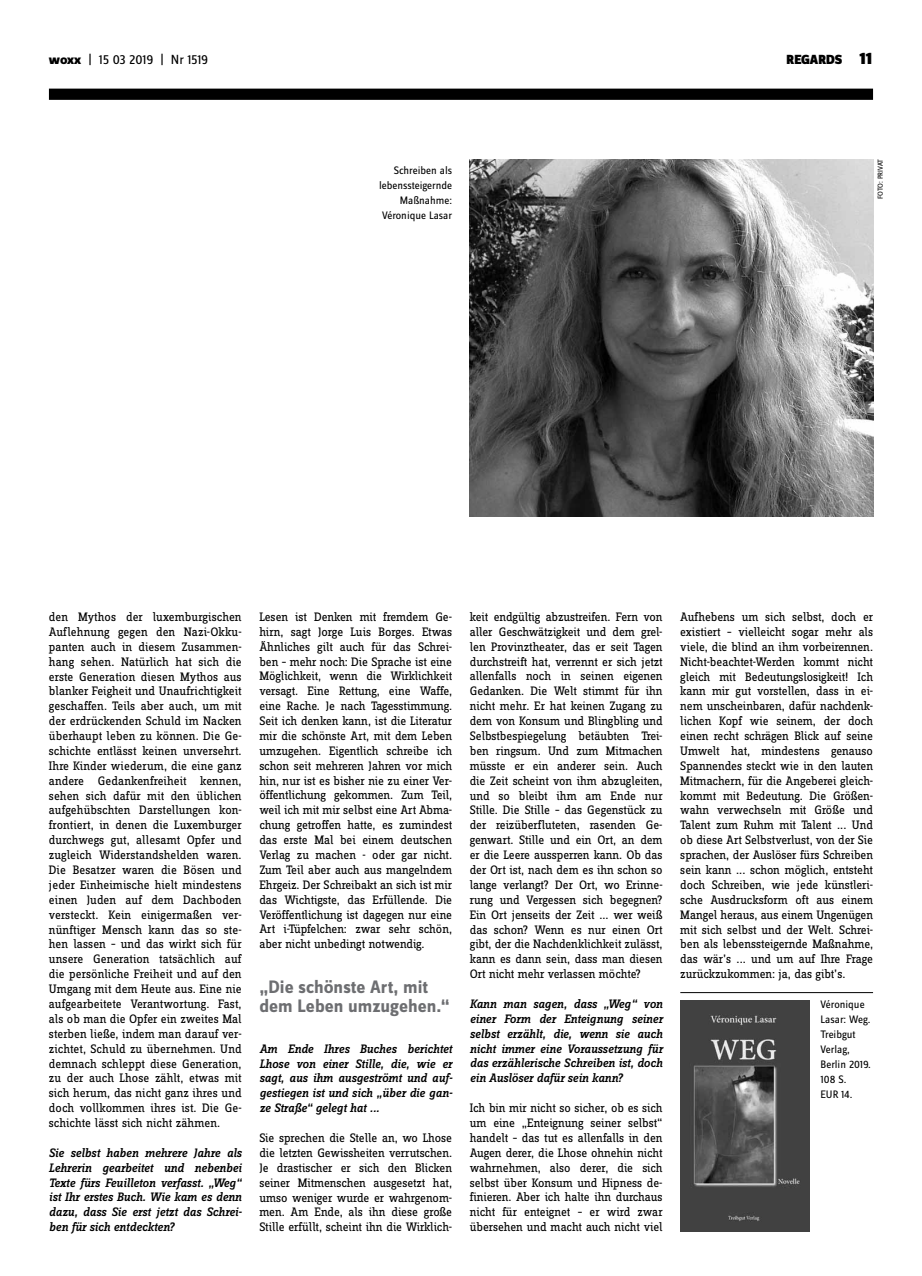
<style>
.page{position:relative;width:922px;height:1276px;background:#fff}
.page>*{position:absolute;margin:0;border:0;box-sizing:border-box;transform-origin:0 0}
.t1{font:700 18.75px/18.8px "Zine Sans Dis";color:#6d6e71}
.t2{font:13.75px "Zine Sans Dis";letter-spacing:-.02em;color:#000}
.t3{font:900 13.75px "Zine Sans Dis";letter-spacing:-.01em;color:#000}
.t4{font:12.75px/14.9px "Zine Slab Dis";color:#000;text-align:justify}
.t5{font:italic 500 12.75px/14.9px "Zine Slab Dis";letter-spacing:-.005em;color:#000;text-align:justify}
.t6{font:11.25px/15px "Zine Sans Dis";color:#000}
.t7{font:7.5px "Zine Sans Dis";letter-spacing:-.02em;color:#000}
.s1{font-weight:800}
.s2{font-size:17.5px}
</style>
<div class="page">
<div style="left:49px;top:89px;width:823px;height:11px;background:#000"></div>
<hr style="left:680px;top:992px;width:192px;height:1px;background:#000">
<img style="left:469px;top:159px;width:403px;height:358px">
<img style="left:680px;top:1001px;width:129px;height:230px">
<p class="t2" style="left:49px;top:53px;width:161px"><span class="s1">woxx</span> | 15 03 2019 | Nr 1519</p>
<p class="t3" style="left:786px;top:53px;width:87px">REGARDS <span class="s2">11</span></p>
<p class="t6" style="left:379px;top:164px;width:75px;text-align:right">Schreiben als lebenssteigernde<br>Maßnahme:<br>Véronique Lasar</p>
<p class="t7" style="left:876px;top:199px;width:41px;rotate:-90deg">Foto: Privat</p>
<p class="t4" style="left:49px;top:610px;width:194px">den Mythos der luxemburgischen Auflehnung gegen den Nazi-Okku&shy;panten auch in diesem Zusammen&shy;hang sehen. Natürlich hat sich die erste Generation diesen Mythos aus blanker Feigheit und Unaufrichtigkeit geschaffen. Teils aber auch, um mit der erdrückenden Schuld im Nacken überhaupt leben zu können. Die Ge&shy;schichte entlässt keinen unversehrt.<br>Ihre Kinder wiederum, die eine ganz andere Gedankenfreiheit kennen, sehen sich dafür mit den üblichen aufgehübschten Darstellungen kon&shy;frontiert, in denen die Luxemburger durchwegs gut, allesamt Opfer und zugleich Widerstandshelden waren.<br>Die Besatzer waren die Bösen und jeder Einheimische hielt mindestens einen Juden auf dem Dachboden versteckt. Kein einigermaßen ver&shy;nünftiger Mensch kann das so ste&shy;hen lassen – und das wirkt sich für unsere Generation tatsächlich auf die persönliche Freiheit und auf den Umgang mit dem Heute aus. Eine nie aufgearbeitete Verantwortung. Fast, als ob man die Opfer ein zweites Mal sterben ließe, indem man darauf ver&shy;zichtet, Schuld zu übernehmen. Und demnach schleppt diese Generation, zu der auch Lhose zählt, etwas mit sich herum, das nicht ganz ihres und doch vollkommen ihres ist. Die Ge&shy;schichte lässt sich nicht zähmen.</p>
<p class="t5" style="left:49px;top:1145px;width:194px">Sie selbst haben mehrere Jahre als Lehrerin gearbeitet und nebenbei Texte fürs Feuilleton verfasst. „Weg“ ist Ihr erstes Buch. Wie kam es denn dazu, dass Sie erst jetzt das Schrei&shy;ben für sich entdeckten?</p>
<p class="t4" style="left:259px;top:610px;width:194px">Lesen ist Denken mit fremdem Ge&shy;hirn, sagt Jorge Luis Borges. Etwas Ähnliches gilt auch für das Schrei&shy;ben – mehr noch: Die Sprache ist eine Möglichkeit, wenn die Wirklichkeit versagt. Eine Rettung, eine Waffe, eine Rache. Je nach Tagesstimmung.<br>Seit ich denken kann, ist die Literatur mir die schönste Art, mit dem Leben umzugehen. Eigentlich schreibe ich schon seit mehreren Jahren vor mich hin, nur ist es bisher nie zu einer Ver&shy;öffentlichung gekommen. Zum Teil, weil ich mit mir selbst eine Art Abma&shy;chung getroffen hatte, es zumindest das erste Mal bei einem deutschen Verlag zu machen - oder gar nicht.<br>Zum Teil aber auch aus mangelndem Ehrgeiz. Der Schreibakt an sich ist mir das Wichtigste, das Erfüllende. Die Veröffentlichung ist dagegen nur eine Art i-Tüpfelchen: zwar sehr schön, aber nicht unbedingt notwendig.</p>
<h1 class="t1" style="left:259px;top:978px;width:192px">„Die schönste Art, mit dem Leben umzugehen.“</h1>
<p class="t5" style="left:259px;top:1041px;width:194px">Am Ende Ihres Buches berichtet Lhose von einer Stille, die, wie er sagt, aus ihm ausgeströmt und auf&shy;gestiegen ist und sich „über die gan&shy;ze Straße“ gelegt hat ...</p>
<p class="t4" style="left:259px;top:1131px;width:194px">Sie sprechen die Stelle an, wo Lhose die letzten Gewissheiten verrutschen.<br>Je drastischer er sich den Blicken seiner Mitmenschen ausgesetzt hat, umso weniger wurde er wahrgenom&shy;men. Am Ende, als ihn diese große Stille erfüllt, scheint ihn die Wirklich-</p>
<p class="t4" style="left:469px;top:610px;width:194px">keit endgültig abzustreifen. Fern von aller Geschwätzigkeit und dem grel&shy;len Provinztheater, das er seit Tagen durchstreift hat, verrennt er sich jetzt allenfalls noch in seinen eigenen Gedanken. Die Welt stimmt für ihn nicht mehr. Er hat keinen Zugang zu dem von Konsum und Blingbling und Selbstbespiegelung betäubten Trei&shy;ben ringsum. Und zum Mitmachen müsste er ein anderer sein. Auch die Zeit scheint von ihm abzugleiten, und so bleibt ihm am Ende nur Stille. Die Stille – das Gegenstück zu der reizüberfluteten, rasenden Ge&shy;genwart. Stille und ein Ort, an dem er die Leere aussperren kann. Ob das der Ort ist, nach dem es ihn schon so lange verlangt? Der Ort, wo Erinne&shy;rung und Vergessen sich begegnen?<br>Ein Ort jenseits der Zeit ... wer weiß das schon? Wenn es nur einen Ort gibt, der die Nachdenklichkeit zulässt, kann es dann sein, dass man diesen Ort nicht mehr verlassen möchte?</p>
<p class="t5" style="left:469px;top:996px;width:194px">Kann man sagen, dass „Weg“ von einer Form der Enteignung seiner selbst erzählt, die, wenn sie auch nicht immer eine Voraussetzung für das erzählerische Schreiben ist, doch ein Auslöser dafür sein kann?</p>
<p class="t4" style="left:469px;top:1101px;width:194px">Ich bin mir nicht so sicher, ob es sich um eine „Enteignung seiner selbst“ handelt – das tut es allenfalls in den Augen derer, die Lhose ohnehin nicht wahrnehmen, also derer, die sich selbst über Konsum und Hipness de&shy;finieren. Aber ich halte ihn durchaus nicht für enteignet – er wird zwar übersehen und macht auch nicht viel</p>
<p class="t4" style="left:680px;top:610px;width:194px">Aufhebens um sich selbst, doch er existiert – vielleicht sogar mehr als viele, die blind an ihm vorbeirennen.<br>Nicht-beachtet-Werden kommt nicht gleich mit Bedeutungslosigkeit! Ich kann mir gut vorstellen, dass in ei&shy;nem unscheinbaren, dafür nachdenk&shy;lichen Kopf wie seinem, der doch einen recht schrägen Blick auf seine Umwelt hat, mindestens genauso Spannendes steckt wie in den lauten Mitmachern, für die Angeberei gleich&shy;kommt mit Bedeutung. Die Größen&shy;wahn verwechseln mit Größe und Talent zum Ruhm mit Talent ... Und ob diese Art Selbstverlust, von der Sie sprachen, der Auslöser fürs Schreiben sein kann ... schon möglich, entsteht doch Schreiben, wie jede künstleri&shy;sche Ausdrucksform oft aus einem Mangel heraus, aus einem Ungenügen mit sich selbst und der Welt. Schrei&shy;ben als lebenssteigernde Maßnahme, das wär’s ... und um auf Ihre Frage zurückzukommen: ja, das gibt’s.</p>
<p class="t6" style="left:820px;top:997px;width:52px">Véronique<br>Lasar: Weg.<br>Treibgut<br>Verlag,<br>Berlin 2019.<br>108 S.<br>EUR</p>
<p class="t6" style="left:841px;top:1087px;width:13px">14.</p>
</div>
